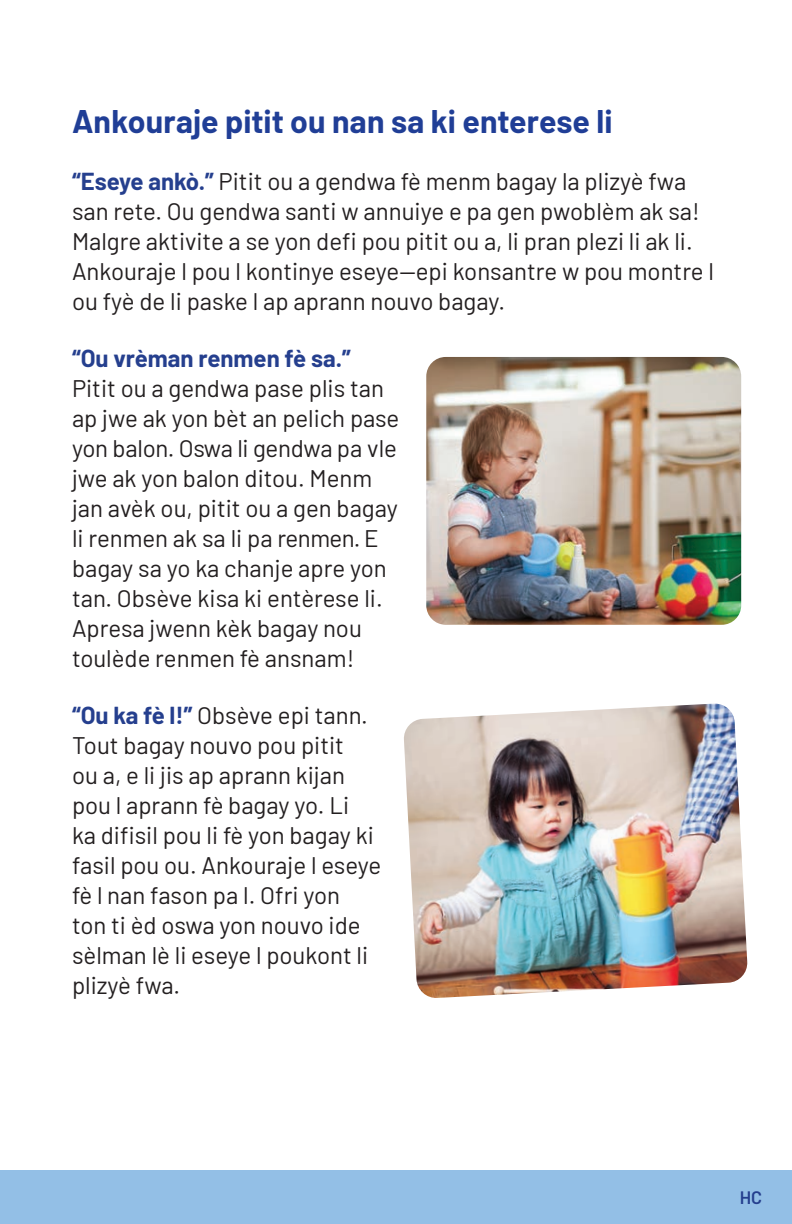
<style>
.page{position:relative;width:792px;height:1224px;background:#fff}
.page>*{position:absolute;margin:0;border:0;box-sizing:border-box;transform-origin:0 0}
.t1{font:700 32px "Barlow";letter-spacing:.005em;color:#203e96}
.t2{font:24px/30px "Barlow";color:#231f20}
.t3{font:600 18px "Barlow";color:#253f8e}
.s1{font-weight:700;color:#253f8e}
</style>
<div class="page">
<img style="left:404px;top:704px;width:344px;height:294px">
<img style="left:426px;top:357px;width:315px;height:268px">
<div style="left:0;top:1170px;width:792px;height:54px;background:#93bfe6"></div>
<p class="t1" style="left:72px;top:98px;width:542px">Ankouraje pitit ou nan sa ki enterese li</p>
<p class="t2" style="left:72px;top:164px;width:644px"><span class="s1">“Eseye ankò.”</span> Pitit ou a gendwa fè menm bagay la plizyè fwa san rete. Ou gendwa santi w annuiye e pa gen pwoblèm ak sa!<br>Malgre aktivite a se yon defi pou pitit ou a, li pran plezi li ak li.<br>Ankouraje l pou l kontinye eseye—epi konsantre w pou montre l ou fyè de li paske l ap aprann nouvo bagay.</p>
<p class="t2" style="left:72px;top:341px;width:329px"><span class="s1">“Ou vrèman renmen fè sa.”<br></span>Pitit ou a gendwa pase plis tan ap jwe ak yon bèt an pelich pase yon balon. Oswa li gendwa pa vle jwe ak yon balon ditou. Menm jan avèk ou, pitit ou a gen bagay li renmen ak sa li pa renmen. E bagay sa yo ka chanje apre yon tan. Obsève kisa ki entèrese li.<br>Apresa jwenn kèk bagay nou toulède renmen fè ansnam!</p>
<p class="t2" style="left:72px;top:698px;width:311px"><span class="s1">“Ou ka fè l!”</span> Obsève epi tann.<br>Tout bagay nouvo pou pitit<br>ou a, e li jis ap aprann kijan pou l aprann fè bagay yo. Li<br>ka difisil pou li fè yon bagay ki fasil pou ou. Ankouraje l eseye fè l nan fason pa l. Ofri yon<br>ton ti èd oswa yon nouvo ide sèlman lè li eseye l poukont li plizyè fwa.</p>
<p class="t3" style="left:740px;top:1184px;width:24px">HC</p>
</div>
